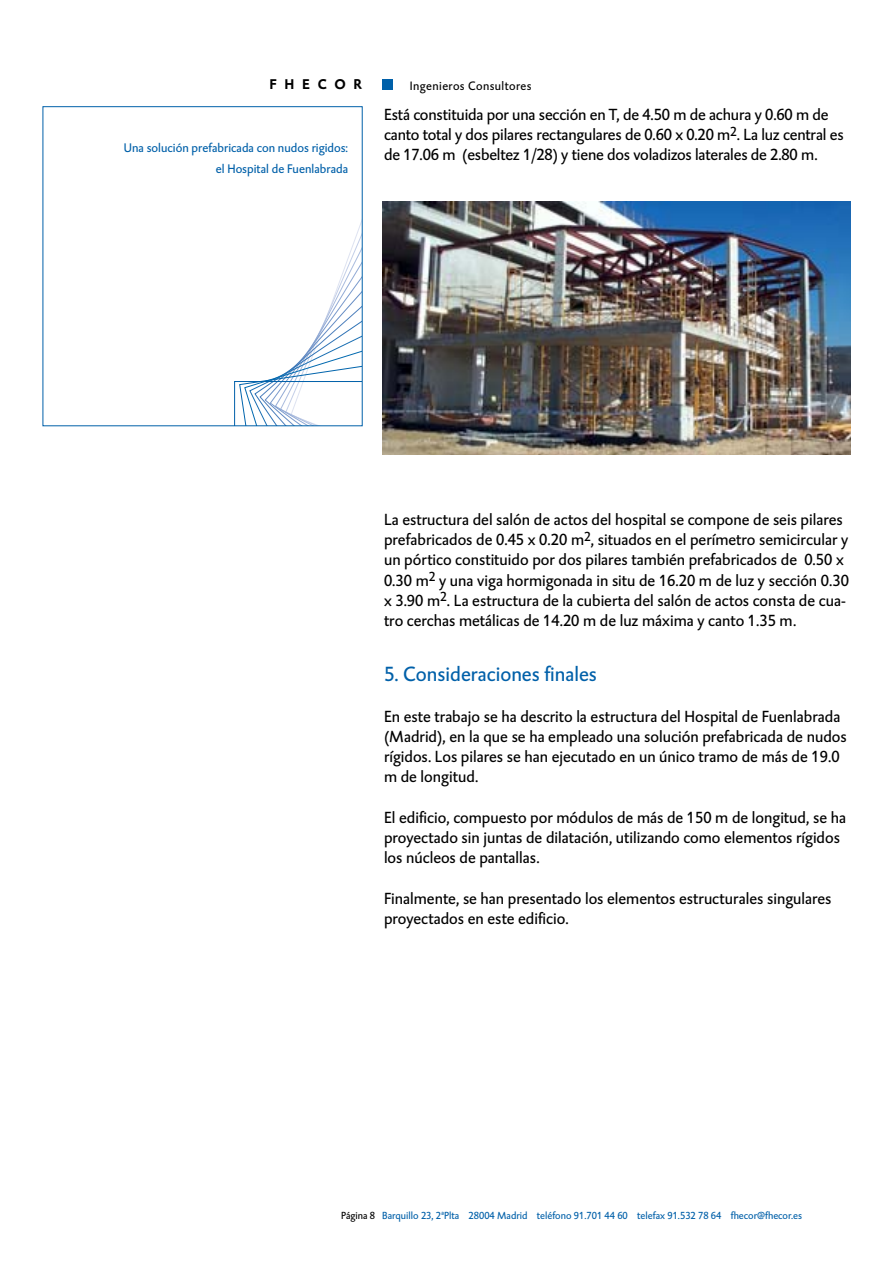
<style>
.page{position:relative;width:893px;height:1263px;background:#fff}
.page>*{position:absolute;margin:0;border:0;box-sizing:border-box;transform-origin:0 0}
.t1{font:21px "DTL Caspari T";color:#0060a9}
.t2{font:16.5px/20.2px "DTL Caspari T";color:#000}
.t3{font:700 14.4px "DTL Caspari T";letter-spacing:.54em;color:#000}
.t4{font:12.75px/21px "DTL Caspari T";color:#0060a9;text-align:right}
.t5{font:12.45px "DTL Caspari T";letter-spacing:.03em;color:#000}
.t6{font:10.5px "DTL Caspari T";color:#0060a9}
.s1{color:#000}
</style>
<div class="page">
<svg style="left:234px;top:225px;width:126px;height:199px"></svg>
<img style="left:382px;top:202px;width:468px;height:252px">
<div style="left:382px;top:79px;width:11px;height:10px;background:#0060a9"></div>
<p class="t3" style="left:269px;top:79px;width:94px">FHECOR</p>
<p class="t5" style="left:410px;top:81px;width:123px">Ingenieros Consultores</p>
<p class="t4" style="left:124px;top:138px;width:226px">Una solución prefabricada con nudos rigidos: el Hospital de Fuenlabrada</p>
<p class="t2" style="left:384px;top:106px;width:461px">Está constituida por una sección en T, de 4.50 m de achura y 0.60 m de canto total y dos pilares rectangulares de 0.60 x 0.20 m<sup>2</sup>. La luz central es de 17.06 m (esbeltez 1/28) y tiene dos voladizos laterales de 2.80 m.</p>
<p class="t2" style="left:384px;top:511px;width:466px">La estructura del salón de actos del hospital se compone de seis pilares prefabricados de 0.45 x 0.20 m<sup>2</sup>, situados en el perímetro semicircular y un pórtico constituido por dos pilares también prefabricados de 0.50 x 0.30 m<sup>2</sup> y una viga hormigonada in situ de 16.20 m de luz y sección 0.30 x 3.90 m<sup>2</sup>. La estructura de la cubierta del salón de actos consta de cua&shy;tro cerchas metálicas de 14.20 m de luz máxima y canto 1.35 m.</p>
<p class="t1" style="left:384px;top:666px;width:214px">5. Consideraciones finales</p>
<p class="t2" style="left:384px;top:708px;width:464px">En este trabajo se ha descrito la estructura del Hospital de Fuenlabrada (Madrid), en la que se ha empleado una solución prefabricada de nudos rígidos. Los pilares se han ejecutado en un único tramo de más de 19.0 m de longitud.</p>
<p class="t2" style="left:384px;top:809px;width:463px">El edificio, compuesto por módulos de más de 150 m de longitud, se ha proyectado sin juntas de dilatación, utilizando como elementos rígidos los núcleos de pantallas.</p>
<p class="t2" style="left:384px;top:890px;width:449px">Finalmente, se han presentado los elementos estructurales singulares proyectados en este edificio.</p>
<p class="t6" style="left:341px;top:1212px;width:462px"><span class="s1">Página 8</span> Barquillo 23, 2ªPlta 28004 Madrid teléfono 91.701 44 60 telefax 91.532 78 64 fhecor@fhecor.es</p>
</div>
